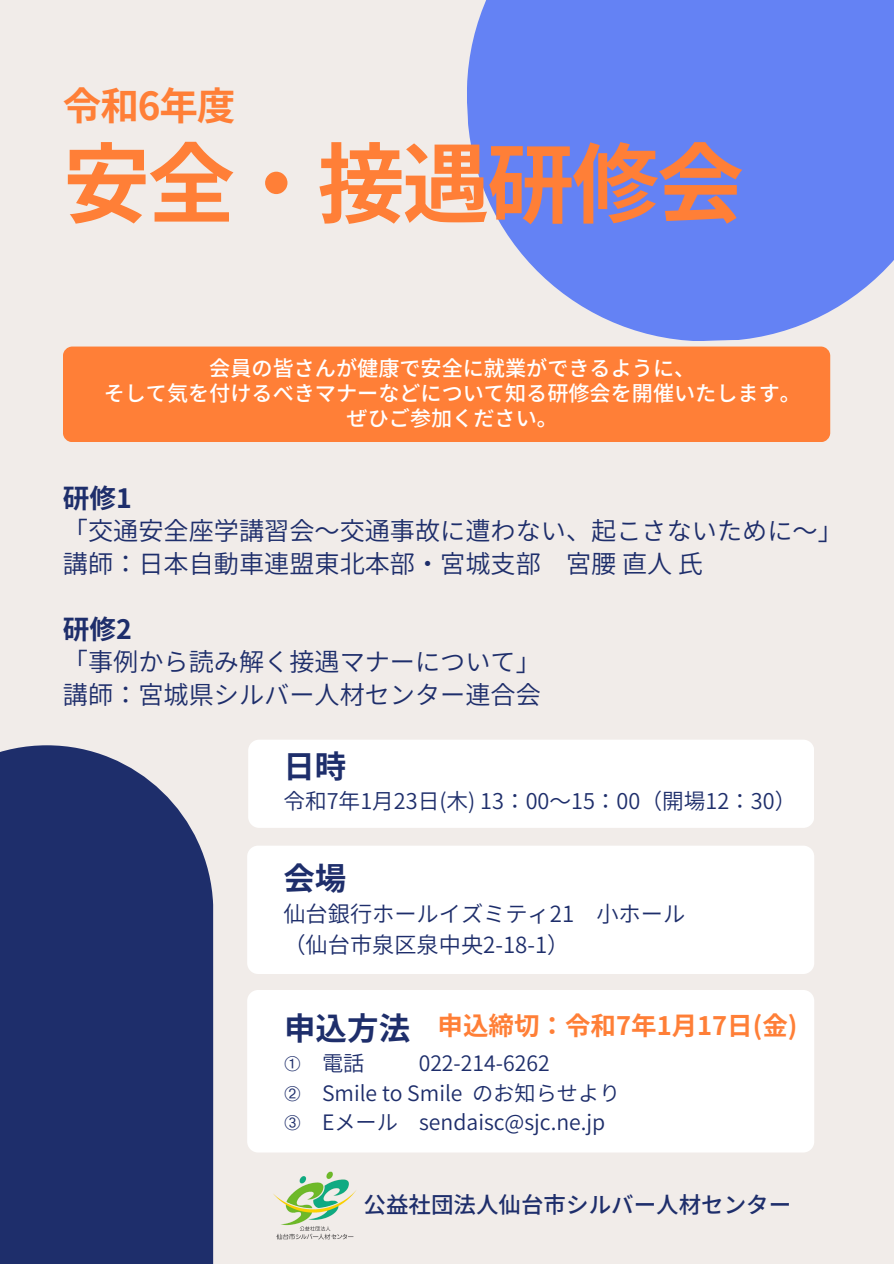
<style>
.page{position:relative;width:894px;height:1264px;background:#fff}
.page>*{position:absolute;margin:0;border:0;box-sizing:border-box;transform-origin:0 0}
.t1{font:700 87.3px "Source Han Sans JP";letter-spacing:-.03em;color:#ff7f37}
.t2{font:700 38.55px "Source Han Sans JP";letter-spacing:-.03em;color:#ff7f37}
.t3{font:700 31.5px "Source Han Sans JP";color:#1e2e6b}
.t4{font:700 26.7px "Source Han Sans JP";color:#1e2e6b}
.t5{font:700 25.5px "Source Han Sans JP";color:#ff7f37}
.t6{font:25.2px/32.7px "Source Han Sans JP";color:#1e2e6b}
.t7{font:500 22.5px "Source Han Sans JP";color:#1e2e6b}
.t8{font:22.2px "Source Han Sans JP";color:#1e2e6b}
.t9{font:21.6px "Source Han Sans JP";color:#1e2e6b}
.t10{font:500 21.15px/24.8px "Source Han Sans JP";color:#fff;text-align:center}
.t11{font:21.15px "Source Han Sans JP";color:#1e2e6b}
.s1{font-family:"Free Serif"}
</style>
<div class="page">
<div style="left:0;top:0;width:893px;height:1263px;background:#f1ece9"></div>
<svg style="left:467px;top:0;width:426px;height:341px;background:#758ff2"></svg>
<div style="left:0;top:745px;width:213px;height:518px;background:#1e2e6b"></div>
<div style="left:248px;top:739px;width:565px;height:88px;background:#fff;border-radius:11px"></div>
<div style="left:247px;top:989px;width:567px;height:163px;background:#fff;border-radius:11px"></div>
<div style="left:247px;top:845px;width:567px;height:129px;background:#fff;border-radius:11px"></div>
<div style="left:63px;top:346px;width:766px;height:96px;background:#ff7f37;border-radius:9px"></div>
<img style="left:273px;top:1171px;width:83px;height:69px">
<p class="t2" style="left:63px;top:75px;width:174px">令和6年度</p>
<p class="t1" style="left:63px;top:115px;width:682px">安全・接遇研修会</p>
<p class="t10" style="left:104px;top:355px;width:698px">会員の皆さんが健康で安全に就業ができるように、<br>そして気を付けるべきマナーなどについて知る研修会を開催いたします。ぜひご参加ください。</p>
<p class="t4" style="left:63px;top:476px;width:70px">研修1</p>
<p class="t6" style="left:63px;top:513px;width:781px">「交通安全座学講習会～交通事故に遭わない、起こさないために～」講師：日本自動車連盟東北本部・宮城支部 宮腰直人氏</p>
<p class="t4" style="left:63px;top:607px;width:70px">研修2</p>
<p class="t6" style="left:63px;top:644px;width:479px">「事例から読み解く接遇マナーについて」講師：宮城県シルバー人材センター連合会</p>
<p class="t3" style="left:283px;top:741px;width:65px">日時</p>
<h2 class="t9" style="left:283px;top:784px;width:514px">令和7年1月 23日 (木) 13：00～15：00（開場12：30）</h2>
<h1 class="t3" style="left:283px;top:853px;width:65px">会場</h1>
<h5 class="t8" style="left:283px;top:896px;width:403px">仙台銀行ホールイズミティ21 小ホール</h5>
<h4 class="t8" style="left:283px;top:927px;width:287px">（仙台市泉区泉中央2-18-1）</h4>
<p class="t3" style="left:284px;top:1003px;width:128px">申込方法</p>
<p class="t11" style="left:284px;top:1046px;width:82px"><span class="s1">➀</span> 電話</p>
<p class="t11" style="left:418px;top:1046px;width:132px">022-214-6262</p>
<p class="t11" style="left:284px;top:1075px;width:338px"><span class="s1">➁</span> Smile to Smile のお知らせより</p>
<p class="t11" style="left:284px;top:1105px;width:322px"><span class="s1">➂</span> Eメール sendaisc@sjc.ne.jp</p>
<p class="t5" style="left:437px;top:1005px;width:361px">申込締切：令和7年1月 17日 (金)</p>
<p class="t7" style="left:363px;top:1187px;width:429px">公益社団法人仙台市シルバー人材センター</p>
</div>
